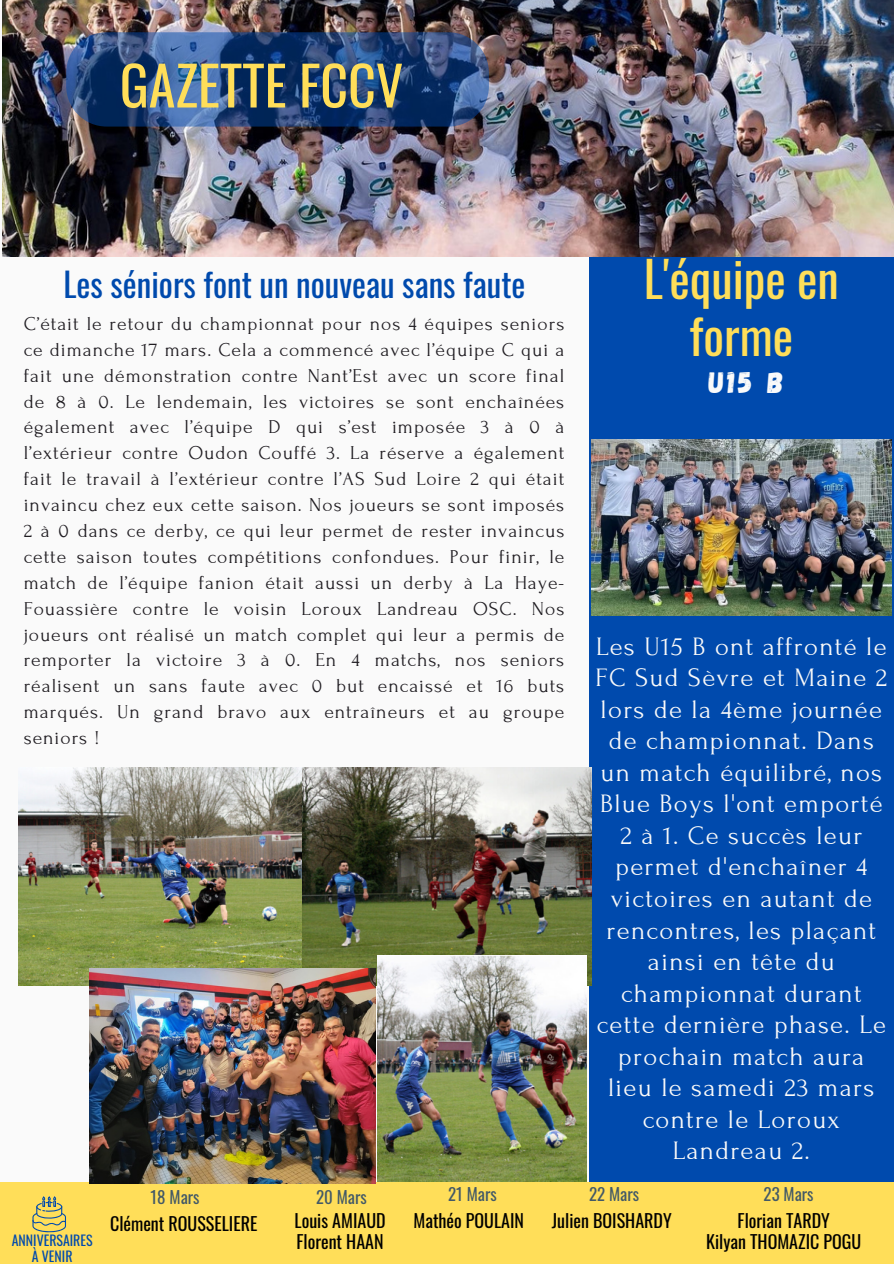
<style>
.page{position:relative;width:894px;height:1264px;background:#fff}
.page>*{position:absolute;margin:0;border:0;box-sizing:border-box;transform-origin:0 0}
.t1{font:54.15px "Oswald";color:#ffde59}
.t2{font:48.45px/57.3px "Oswald";color:#ffde59;text-align:center}
.t3{font:33.15px "Oswald";color:#004aad}
.t4{font:30px "Gagalin";color:#fafafa}
.t5{font:26.55px/31.5px "Forum";letter-spacing:.05em;color:#fafafa;text-align:center}
.t6{font:19.5px/25.8px "Forum";letter-spacing:.05em;color:#1f1c21;text-align:justify}
.t7{font:18px/21.3px "Oswald";color:#000;text-align:center}
.t8{font:16.8px "Oswald";color:#435967}
.t9{font:13.8px "Oswald";color:#004aad}
</style>
<div class="page">
<div style="left:0;top:0;width:893px;height:1263px;background:#fafafa"></div>
<div style="left:589px;top:243px;width:304px;height:970px;background:#004aad"></div>
<img style="left:3px;top:0;width:890px;height:256px">
<div style="left:0;top:1182px;width:893px;height:81px;background:#ffde59"></div>
<svg style="left:66px;top:32px;width:423px;height:95px"></svg>
<svg style="left:32px;top:1196px;width:34px;height:36px"></svg>
<img style="left:19px;top:767px;width:572px;height:218px">
<img style="left:377px;top:955px;width:209px;height:226px">
<img style="left:89px;top:968px;width:286px;height:215px">
<img style="left:591px;top:440px;width:300px;height:175px">
<p class="t1" style="left:120px;top:43px;width:285px">GAZETTE FCCV</p>
<p class="t3" style="left:63px;top:258px;width:463px">Les séniors font un nouveau sans faute</p>
<h5 class="t6" style="left:24px;top:311px;width:542px">C’était le retour du championnat pour nos 4 équipes seniors ce dimanche 17 mars. Cela a commencé avec l’équipe C qui a fait une démonstration contre Nant’Est avec un score final de 8 à 0. Le lendemain, les victoires se sont enchaînées également avec l’équipe D qui s’est imposée 3 à 0 à l’extérieur contre Oudon Couffé 3. La réserve a également fait le travail à l’extérieur contre l’AS Sud Loire 2 qui était invaincu chez eux cette saison. Nos joueurs se sont imposés 2 à 0 dans ce derby, ce qui leur permet de rester invaincus cette saison toutes compétitions confondues. Pour finir, le match de l’équipe fanion était aussi un derby à La Haye-Fouassière contre le voisin Loroux Landreau OSC. Nos joueurs ont réalisé un match complet qui leur a permis de remporter la victoire 3 à 0. En 4 matchs, nos seniors réalisent un sans faute avec 0 but encaissé et 16 buts marqués. Un grand bravo aux entraîneurs et au groupe seniors !</h5>
<p class="t2" style="left:643px;top:248px;width:196px">L'équipe en forme</p>
<p class="t4" style="left:708px;top:363px;width:77px">U15 B</p>
<p class="t5" style="left:595px;top:631px;width:293px">Les U15 B ont affronté le<br>FC Sud Sèvre et Maine 2 lors de la 4ème journée de championnat. Dans un match équilibré, nos<br>Blue Boys l'ont emporté<br>2 à 1. Ce succès leur permet d'enchaîner 4 victoires en autant de rencontres, les plaçant ainsi en tête du championnat durant cette dernière phase. Le prochain match aura lieu le samedi 23 mars contre le Loroux<br>Landreau 2.</p>
<p class="t9" style="left:12px;top:1229px;width:82px">ANNIVERSAIRES</p>
<p class="t9" style="left:32px;top:1245px;width:42px">À VENIR</p>
<p class="t8" style="left:448px;top:1181px;width:50px">21 Mars</p>
<h6 class="t8" style="left:589px;top:1181px;width:51px">22 Mars</h6>
<p class="t7" style="left:551px;top:1209px;width:121px">Julien BOISHARDY</p>
<p class="t8" style="left:763px;top:1181px;width:51px">23 Mars</p>
<h4 class="t8" style="left:151px;top:1183px;width:50px">18 Mars</h4>
<h6 class="t8" style="left:316px;top:1183px;width:52px">20 Mars</h6>
<p class="t7" style="left:294px;top:1209px;width:93px;text-align:left">Louis AMIAUD<br>Florent HAAN</p>
<h6 class="t7" style="left:413px;top:1209px;width:112px">Mathéo POULAIN</h6>
<h6 class="t7" style="left:110px;top:1212px;width:149px">Clément ROUSSELIERE</h6>
<p class="t7" style="left:706px;top:1209px;width:156px">Florian TARDY<br>Kilyan THOMAZIC POGU</p>
</div>
